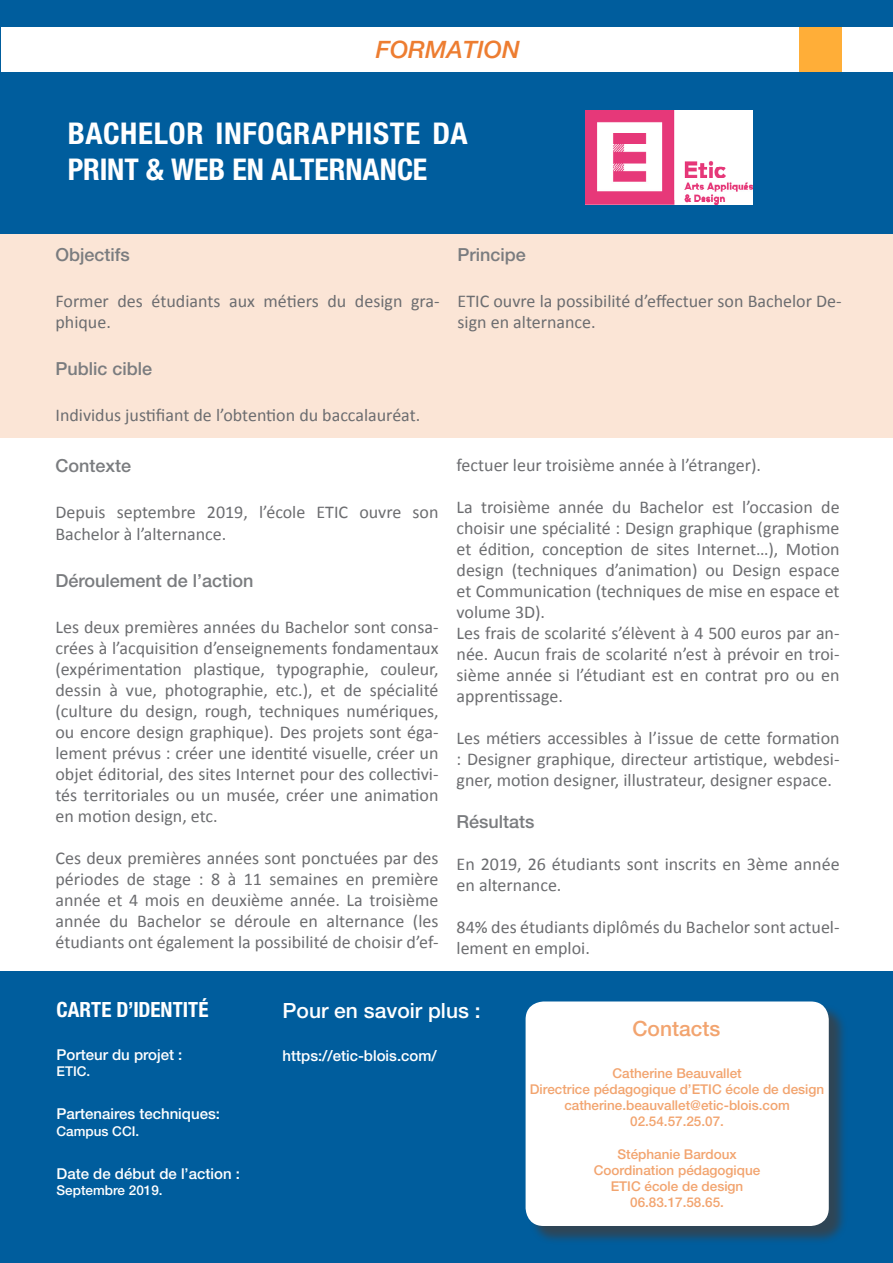
<style>
.page{position:relative;width:893px;height:1263px;background:#fff}
.page>*{position:absolute;margin:0;border:0;box-sizing:border-box;transform-origin:0 0}
.SOUS_TITRE{font:700 condensed 30px/36px "Helvetica Neue LT Pro";letter-spacing:.015em;color:#fff}
.t1{font:italic 500 24px "Helvetica Neue LT Pro";color:#ed7d31}
.t2{font:500 21px "Helvetica Neue LT Pro";color:#fff}
.SOUS_TITRE-2{font:700 condensed 21px "Helvetica Neue LT Pro";color:#fff}
.t3{font:500 21px "Helvetica Neue LT Pro";color:#f2a46f}
.t4{font:18px/21px "Calibri";color:#6c6d70}
.t5{font:500 18px "Helvetica Neue LT Pro";color:#7a7c7f}
.t6{font:500 15px "Helvetica Neue LT Pro";color:#fff}
.t7{font:500 13.5px/16.2px "Helvetica Neue LT Pro";color:#f2a46f;text-align:center}
.t8{font:500 13.5px "Helvetica Neue LT Pro";color:#fff}
</style>
<div class="page">
<div style="left:0;top:0;width:893px;height:235px;background:#005d9d"></div>
<div style="left:0;top:235px;width:892px;height:203px;background:#fbe5d6"></div>
<div style="left:1px;top:28px;width:892px;height:44px;background:#fff"></div>
<div style="left:0;top:972px;width:893px;height:291px;background:#005d9d"></div>
<div style="left:528px;top:1004px;width:319px;height:240px;background:#3e3e3f;opacity:.75"></div>
<div style="left:526px;top:1001px;width:303px;height:225px;background:#fff;border-radius:18px"></div>
<div style="left:799px;top:28px;width:43px;height:44px;background:#ffae38"></div>
<img style="left:585px;top:111px;width:168px;height:93px">
<p class="t1" style="left:376px;top:36px;width:145px">FORMATION</p>
<p class="SOUS_TITRE" style="left:68px;top:114px;width:401px">BACHELOR INFOGRAPHISTE DA<br>PRINT &amp; WEB EN ALTERNANCE</p>
<p class="t5" style="left:55px;top:243px;width:76px">Objectifs</p>
<p class="t4" style="left:55px;top:290px;width:386px">Former des étudiants aux métiers du design gra&shy;phique.</p>
<p class="t5" style="left:55px;top:357px;width:98px">Public cible</p>
<p class="t4" style="left:55px;top:404px;width:366px">Individus justifiant de l’obtention du baccalauréat.</p>
<p class="t5" style="left:55px;top:455px;width:77px">Contexte</p>
<p class="t4" style="left:55px;top:502px;width:385px;line-height:21.6px">Depuis septembre 2019, l’école ETIC ouvre son<br>Bachelor à l’alternance.</p>
<p class="t5" style="left:55px;top:570px;width:200px">Déroulement de l’action</p>
<p class="t4" style="left:55px;top:616px;width:385px;text-align:justify">Les deux premières années du Bachelor sont consa&shy;crées à l’acquisition d’enseignements fondamentaux (expérimentation plastique, typographie, couleur, dessin à vue, photographie, etc.), et de spécialité (culture du design, rough, techniques numériques, ou encore design graphique). Des projets sont éga&shy;lement prévus : créer une identité visuelle, créer un objet éditorial, des sites Internet pour des collectivi&shy;tés territoriales ou un musée, créer une animation en motion design, etc.</p>
<p class="t4" style="left:55px;top:847px;width:385px;text-align:justify">Ces deux premières années sont ponctuées par des périodes de stage : 8 à 11 semaines en première année et 4 mois en deuxième année. La troisième année du Bachelor se déroule en alternance (les étudiants ont également la possibilité de choisir d’ef-</p>
<p class="t5" style="left:458px;top:243px;width:70px">Principe</p>
<p class="t4" style="left:458px;top:290px;width:386px">ETIC ouvre la possibilité d’effectuer son Bachelor De&shy;sign en alternance.</p>
<p class="t4" style="left:457px;top:454px;width:306px">fectuer leur troisième année à l’étranger).</p>
<p class="t4" style="left:457px;top:496px;width:385px;text-align:justify">La troisième année du Bachelor est l’occasion de choisir une spécialité : Design graphique (graphisme et édition, conception de sites Internet…), Motion design (techniques d’animation) ou Design espace et Communication (techniques de mise en espace et volume 3D).</p>
<p class="t4" style="left:457px;top:622px;width:385px;text-align:justify">Les frais de scolarité s’élèvent à 4 500 euros par an&shy;née. Aucun frais de scolarité n’est à prévoir en troi&shy;sième année si l’étudiant est en contrat pro ou en apprentissage.</p>
<p class="t4" style="left:457px;top:727px;width:385px;text-align:justify">Les métiers accessibles à l’issue de cette formation : Designer graphique, directeur artistique, webdesi&shy;gner, motion designer, illustrateur, designer espace.</p>
<p class="t5" style="left:457px;top:811px;width:80px">Résultats</p>
<p class="t4" style="left:457px;top:854px;width:385px">En 2019, 26 étudiants sont inscrits en 3ème année en alternance.</p>
<p class="t4" style="left:457px;top:917px;width:385px">84% des étudiants diplômés du Bachelor sont actuel&shy;lement en emploi.</p>
<p class="SOUS_TITRE-2" style="left:57px;top:997px;width:153px">CARTE D’IDENTITÉ</p>
<p class="t6" style="left:57px;top:1046px;width:127px">Porteur du projet :</p>
<p class="t8" style="left:57px;top:1063px;width:35px">ETIC.</p>
<p class="t6" style="left:57px;top:1105px;width:165px">Partenaires techniques:</p>
<p class="t8" style="left:57px;top:1123px;width:84px">Campus CCI.</p>
<p class="t6" style="left:57px;top:1164px;width:185px">Date de début de l’action :</p>
<p class="t8" style="left:57px;top:1182px;width:108px">Septembre 2019.</p>
<p class="t2" style="left:283px;top:998px;width:200px">Pour en savoir plus :</p>
<p class="t6" style="left:283px;top:1047px;width:156px">https://etic-blois.com/</p>
<p class="t3" style="left:632px;top:1016px;width:89px">Contacts</p>
<p class="t7" style="left:612px;top:1065px;width:131px">Catherine Beauvallet</p>
<p class="t7" style="left:530px;top:1081px;width:296px">Directrice pédagogique d’ETIC école de design</p>
<p class="t7" style="left:564px;top:1097px;width:227px">catherine.beauvallet@etic-blois.com<br>02.54.57.25.07.</p>
<p class="t7" style="left:617px;top:1146px;width:121px">Stéphanie Bardoux</p>
<p class="t7" style="left:594px;top:1162px;width:168px">Coordination pédagogique</p>
<p class="t7" style="left:611px;top:1178px;width:134px">ETIC école de design</p>
<p class="t7" style="left:630px;top:1194px;width:95px">06.83.17.58.65.</p>
</div>
